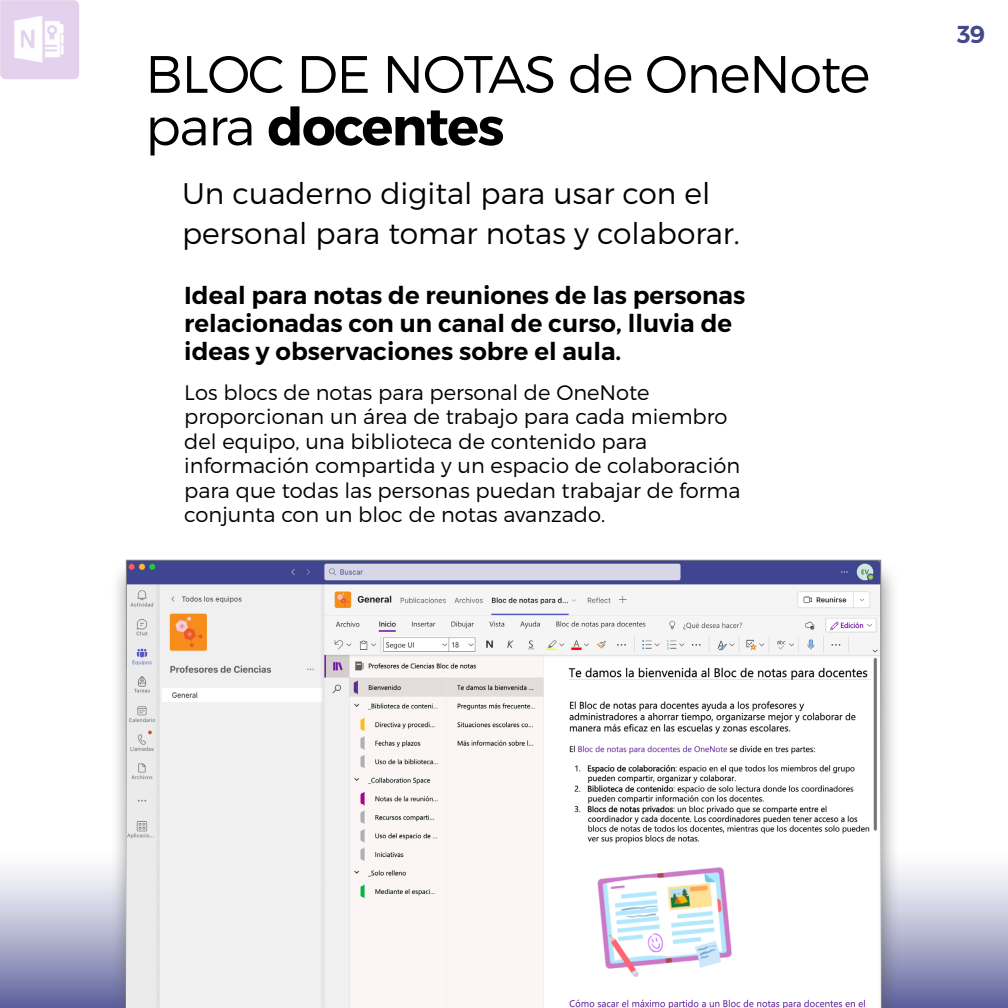
<style>
.page{position:relative;width:1008px;height:1008px;background:#fff}
.page>*{position:absolute;margin:0;border:0;box-sizing:border-box;transform-origin:0 0}
.t1{font:52.5px/52.5px "Trueno Lt";letter-spacing:-.025em;color:#000}
.texto-grande{font:29.75px/40.2px "Trueno Lt";color:#000}
.ST1{font:24.5px/28px "Trueno S Bd";color:#000}
.None-2{font:24.5px "Trueno S Bd";color:#44488c}
.texto-general{font:21px/24.5px "Trueno Lt";color:#000}
.s1{font-family:"Trueno Bd"}
</style>
<div class="page">
<div style="left:0;top:847px;width:1008px;height:161px;background:linear-gradient(to bottom,#fff,#6467a0)"></div>
<div style="left:110px;top:559px;width:790px;height:449px;background:#575959;opacity:.75"></div>
<svg style="left:126px;top:560px;width:755px;height:448px"></svg>
<img style="left:0;top:0;width:79px;height:79px">
<p class="t1" style="left:145px;top:47px;width:727px">BLOC DE NOTAS de OneNote para <span class="s1">docentes</span></p>
<p class="texto-grande" style="left:182px;top:173px;width:556px">Un cuaderno digital para usar con el personal para tomar notas y colaborar.</p>
<p class="ST1" style="left:184px;top:281px;width:563px">Ideal para notas de reuniones de las personas relacionadas con un canal de curso, lluvia de ideas y observaciones sobre el aula.</p>
<p class="texto-general" style="left:184px;top:380px;width:558px">Los blocs de notas para personal de OneNote proporcionan un área de trabajo para cada miembro del equipo, una biblioteca de contenido para información compartida y un espacio de colaboración para que todas las personas puedan trabajar de forma conjunta con un bloc de notas avanzado.</p>
<p class="None-2" style="left:957px;top:19px;width:30px">39</p>
</div>
